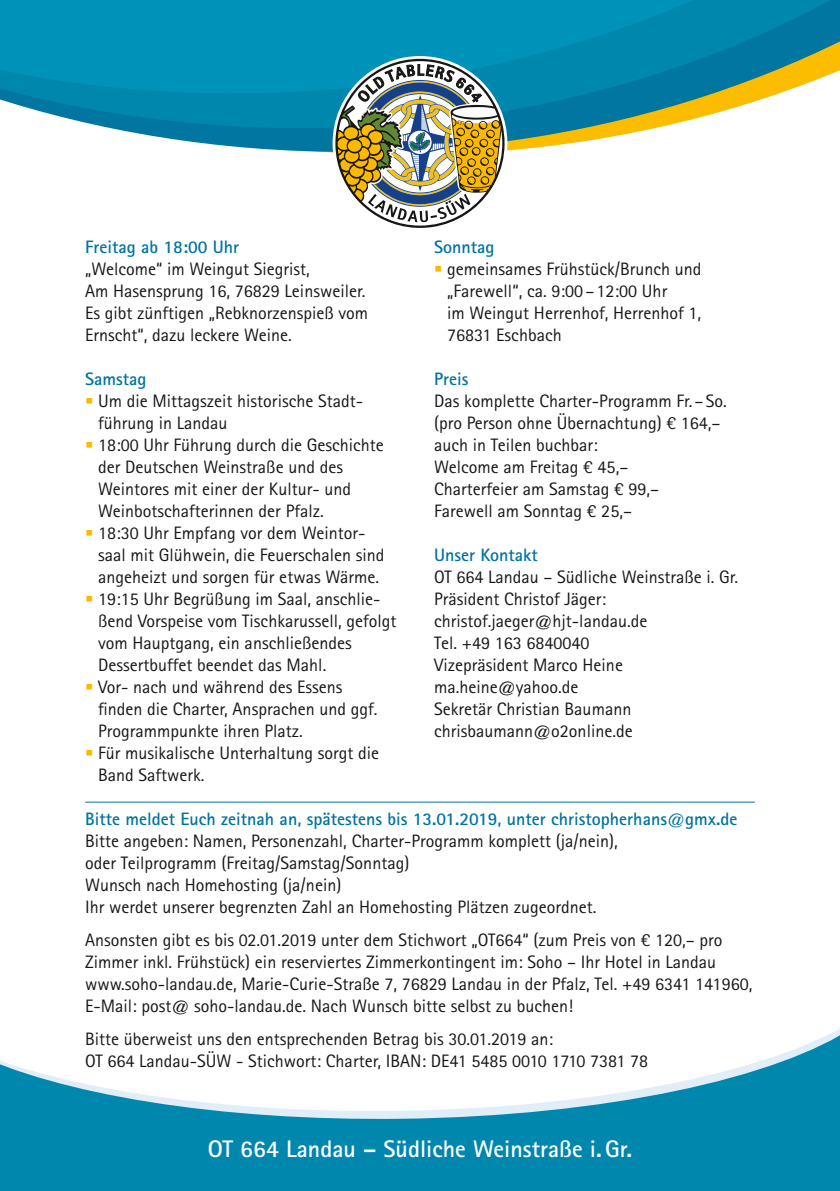
<style>
.page{position:relative;width:840px;height:1191px;background:#fff}
.page>*{position:absolute;margin:0;border:0;box-sizing:border-box;transform-origin:0 0}
.t1{font:700 24px "Rotis Sans Serif Std";color:#fff}
._00_grundschrift{font:18px/22px "Rotis Sans Serif Std";color:#181716}
._00_grundschrift-2{font:700 18px "Rotis Sans Serif Std";color:#00749e}
.s1{font-family:"Letter Gothic Std";font-size:14px;color:#fbba00}
.s2{font-weight:700;color:#00749e}
</style>
<div class="page">
<svg style="left:0;top:1029px;width:839px;height:162px;fill:#0087ae"></svg>
<svg style="left:125px;top:131px;width:516px;height:21px"></svg>
<svg style="left:0;top:0;width:839px;height:131px;background:#1f95ae"></svg>
<svg style="left:335px;top:59px;width:169px;height:169px"></svg>
<hr style="left:85px;top:801px;width:669px;height:1px;background:#00749e">
<p class="_00_grundschrift-2" style="left:85px;top:236px;width:155px">Freitag ab 18:00 Uhr</p>
<p class="_00_grundschrift" style="left:85px;top:258px;width:284px">„Welcome“ im Weingut Siegrist,<br>Am Hasensprung 16, 76829 Leinsweiler.<br>Es gibt zünftigen „Rebknorzenspieß vom Ernscht“, dazu leckere Weine.</p>
<p class="_00_grundschrift-2" style="left:85px;top:368px;width:63px">Samstag</p>
<p class="_00_grundschrift" style="left:98px;top:390px;width:266px;text-indent:-13px"><span class="s1">■</span> Um die Mittagszeit historische Stadt&shy;führung in Landau</p>
<p class="_00_grundschrift" style="left:98px;top:434px;width:287px;text-indent:-13px"><span class="s1">■</span> 18:00 Uhr Führung durch die Geschichte der Deutschen Weinstraße und des Weintores mit einer der Kultur- und Weinbotschafterinnen der Pfalz.</p>
<p class="_00_grundschrift" style="left:98px;top:522px;width:287px;text-indent:-13px"><span class="s1">■</span> 18:30 Uhr Empfang vor dem Weintor&shy;saal mit Glühwein, die Feuerschalen sind angeheizt und sorgen für etwas Wärme.</p>
<p class="_00_grundschrift" style="left:98px;top:588px;width:299px;text-indent:-13px"><span class="s1">■</span> 19:15 Uhr Begrüßung im Saal, anschlie&shy;ßend Vorspeise vom Tischkarussell, gefolgt vom Hauptgang, ein anschließendes Dessertbuffet beendet das Mahl.</p>
<p class="_00_grundschrift" style="left:98px;top:676px;width:280px;text-indent:-13px"><span class="s1">■</span> Vor- nach und während des Essens finden die Charter, Ansprachen und ggf.<br>Programmpunkte ihren Platz.</p>
<p class="_00_grundschrift" style="left:98px;top:742px;width:282px;text-indent:-13px"><span class="s1">■</span> Für musikalische Unterhaltung sorgt die<br>Band Saftwerk.</p>
<p class="_00_grundschrift-2" style="left:434px;top:236px;width:62px">Sonntag</p>
<p class="_00_grundschrift" style="left:447px;top:258px;width:255px;text-indent:-13px"><span class="s1">■</span> gemeinsames Frühstück/Brunch und „Farewell“, ca. 9:00 – 12:00 Uhr<br>im Weingut Herrenhof, Herrenhof 1,<br>76831 Eschbach</p>
<p class="_00_grundschrift-2" style="left:434px;top:368px;width:36px">Preis</p>
<p class="_00_grundschrift" style="left:434px;top:390px;width:294px">Das komplette Charter-Programm Fr. –So. (pro Person ohne Übernachtung) € 164,– auch in Teilen buchbar:<br>Welcome am Freitag € 45,–<br>Charterfeier am Samstag € 99,–<br>Farewell am Sonntag € 25,–</p>
<p class="_00_grundschrift" style="left:434px;top:544px;width:305px"><span class="s2">Unser Kontakt<br></span>OT 664 Landau – Südliche Weinstraße i. Gr.<br>Präsident Christof Jäger: christof.jaeger@hjt-landau.de<br>Tel. +49 163 6840040<br>Vizepräsident Marco Heine ma.heine@yahoo.de</p>
<p class="_00_grundschrift" style="left:434px;top:698px;width:200px">Sekretär Christian Baumann chrisbaumann@o2online.de</p>
<p class="_00_grundschrift-2" style="left:85px;top:808px;width:653px">Bitte meldet Euch zeitnah an, spätestens bis 13.01.2019, unter christopherhans@gmx.de</p>
<p class="_00_grundschrift" style="left:85px;top:830px;width:534px">Bitte angeben: Namen, Personenzahl, Charter-Programm komplett (ja/nein), oder Teilprogramm (Freitag/Samstag/Sonntag)</p>
<p class="_00_grundschrift" style="left:85px;top:874px;width:257px">Wunsch nach Homehosting (ja/nein)</p>
<p class="_00_grundschrift" style="left:85px;top:896px;width:512px">Ihr werdet unserer begrenzten Zahl an Homehosting Plätzen zugeordnet.</p>
<p class="_00_grundschrift" style="left:85px;top:929px;width:668px">Ansonsten gibt es bis 02.01.2019 unter dem Stichwort „OT664“ (zum Preis von € 120,– pro<br>Zimmer inkl. Frühstück) ein reserviertes Zimmerkontingent im: Soho – Ihr Hotel in Landau www.soho-landau.de, Marie-Curie-Straße 7, 76829 Landau in der Pfalz, Tel. +49 6341 141960,</p>
<p class="_00_grundschrift" style="left:85px;top:995px;width:489px">E-Mail: post@ soho-landau.de. Nach Wunsch bitte selbst zu buchen!</p>
<p class="_00_grundschrift" style="left:85px;top:1028px;width:564px">Bitte überweist uns den entsprechenden Betrag bis 30.01.2019 an:<br>OT 664 Landau-SÜW - Stichwort: Charter, IBAN: DE41 5485 0010 1710 7381 78</p>
<p class="t1" style="left:208px;top:1133px;width:425px">OT 664 Landau – Südliche Weinstraße i.Gr.</p>
</div>
